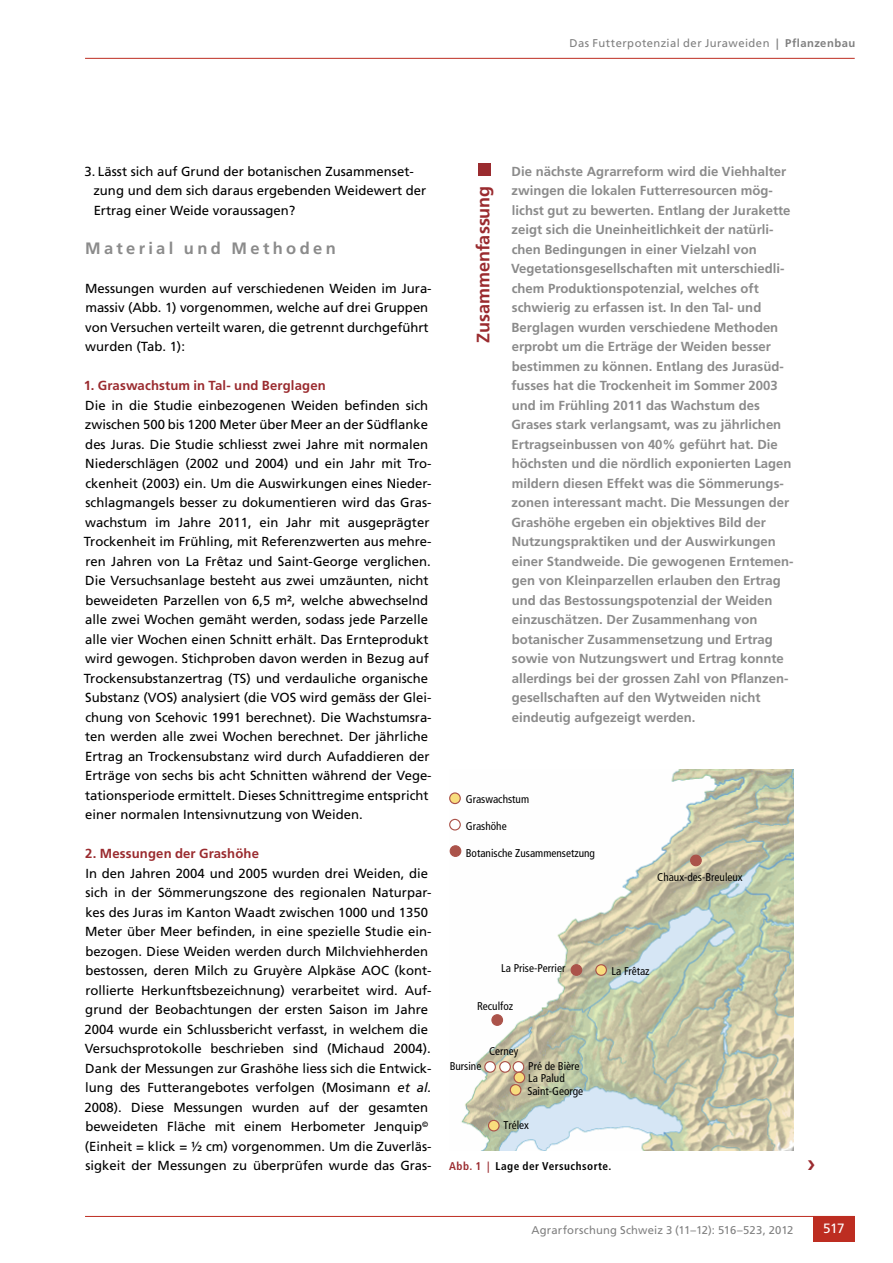
<style>
.page{position:relative;width:893px;height:1263px;background:#fff}
.page>*{position:absolute;margin:0;border:0;box-sizing:border-box;transform-origin:0 0}
.t1{font:700 18px "Frutiger LT Std";color:#9a2b2f}
.t2{font:700 16.5px "Frutiger LT Std";letter-spacing:.2em;color:#8b8b8b}
.t3{font:13.5px "Frutiger LT Std";color:#fff}
.t4{font:13.2px/19.5px "Frutiger LT Std";color:#000}
.t5{font:700 13.2px/19.5px "Frutiger LT Std";color:#8b8b8b}
.t6{font:700 13.2px "Frutiger LT Std";letter-spacing:.01em;color:#9a2b2f}
.t7{font:condensed 11.25px/11.4px "Frutiger LT Std";color:#000}
.t8{font:11.25px "Frutiger LT Std";letter-spacing:.03em;color:#808080}
.t9{font:700 condensed 11.25px "Frutiger LT Std";letter-spacing:.04em;color:#000}
.s1{font-weight:700}
.s2{font-style:italic}
.s3{color:#9a2b2f}
</style>
<div class="page">
<hr style="left:85px;top:58px;width:770px;height:1px;background:#bd2d21">
<div style="left:478px;top:163px;width:13px;height:13px;background:#9a2b2f"></div>
<hr style="left:85px;top:1216px;width:770px;height:1px;background:#bd2d21">
<div style="left:813px;top:1216px;width:42px;height:26px;background:#bd2d21"></div>
<img style="left:450px;top:770px;width:343px;height:381px">
<div style="left:492px;top:1015px;width:10px;height:10px;background:#ab534a;border-radius:50%"></div>
<div style="left:491px;top:1014px;width:12px;height:12px;border:1px solid #ab534a;border-radius:50%"></div>
<div style="left:571px;top:965px;width:11px;height:10px;background:#ab534a;border-radius:50%"></div>
<div style="left:571px;top:964px;width:11px;height:12px;border:1px solid #ab534a;border-radius:50%"></div>
<div style="left:485px;top:1061px;width:10px;height:11px;background:#fff;border-radius:50%"></div>
<div style="left:484px;top:1061px;width:12px;height:12px;border:1px solid #ab534a;border-radius:50%"></div>
<div style="left:596px;top:965px;width:10px;height:10px;background:#f8dd7d;border-radius:50%"></div>
<div style="left:595px;top:964px;width:12px;height:12px;border:1px solid #ab534a;border-radius:50%"></div>
<div style="left:510px;top:1084px;width:11px;height:11px;background:#f8dd7d;border-radius:50%"></div>
<div style="left:510px;top:1084px;width:11px;height:12px;border:1px solid #ab534a;border-radius:50%"></div>
<div style="left:488px;top:1120px;width:11px;height:11px;background:#f8dd7d;border-radius:50%"></div>
<div style="left:488px;top:1120px;width:12px;height:11px;border:1px solid #ab534a;border-radius:50%"></div>
<div style="left:691px;top:855px;width:10px;height:11px;background:#ab534a;border-radius:50%"></div>
<div style="left:690px;top:854px;width:12px;height:12px;border:1px solid #ab534a;border-radius:50%"></div>
<div style="left:450px;top:846px;width:11px;height:10px;background:#ab534a;border-radius:50%"></div>
<div style="left:450px;top:845px;width:11px;height:12px;border:1px solid #ab534a;border-radius:50%"></div>
<div style="left:450px;top:793px;width:10px;height:10px;background:#f8dd7d;border-radius:50%"></div>
<div style="left:449px;top:792px;width:12px;height:12px;border:1px solid #ab534a;border-radius:50%"></div>
<div style="left:450px;top:819px;width:10px;height:11px;background:#fff;border-radius:50%"></div>
<div style="left:449px;top:819px;width:12px;height:11px;border:1px solid #ab534a;border-radius:50%"></div>
<div style="left:500px;top:1061px;width:10px;height:11px;background:#fff;border-radius:50%"></div>
<div style="left:499px;top:1061px;width:12px;height:12px;border:1px solid #ab534a;border-radius:50%"></div>
<div style="left:513px;top:1061px;width:11px;height:11px;background:#fff;border-radius:50%"></div>
<div style="left:513px;top:1061px;width:11px;height:12px;border:1px solid #ab534a;border-radius:50%"></div>
<svg style="left:514px;top:1072px;width:11px;height:11px"></svg>
<div style="left:513px;top:1071px;width:12px;height:12px;border:1px solid #ab534a;border-radius:50%"></div>
<p class="t8" style="left:569px;top:36px;width:287px">Das Futterpotenzial der Juraweiden <span class="s1">| Pflanzenbau</span></p>
<p class="t4" style="left:93px;top:161px;width:334px;text-indent:-9px">3. Lässt sich auf Grund der botanischen Zusammenset&shy;zung und dem sich daraus ergebenden Weidewert der<br>Ertrag einer Weide voraussagen?</p>
<p class="t2" style="left:85px;top:238px;width:252px">Material und Methoden</p>
<p class="t4" style="left:85px;top:278px;width:348px">Messungen wurden auf verschiedenen Weiden im Jura&shy;massiv (Abb. 1) vorgenommen, welche auf drei Gruppen von Versuchen verteilt waren, die getrennt durchgeführt wurden (Tab. 1):</p>
<p class="t6" style="left:84px;top:378px;width:244px">1. Graswachstum in Tal- und Berglagen</p>
<p class="t4" style="left:84px;top:395px;width:349px">Die in die Studie einbezogenen Weiden befinden sich zwischen 500 bis 1200 Meter über Meer an der Südflanke des Juras. Die Studie schliesst zwei Jahre mit normalen Niederschlägen (2002 und 2004) und ein Jahr mit Tro&shy;ckenheit (2003) ein. Um die Auswirkungen eines Nieder&shy;schlagmangels besser zu dokumentieren wird das Gras&shy;wachstum im Jahre 2011, ein Jahr mit ausgeprägter Trockenheit im Frühling, mit Referenzwerten aus mehre&shy;ren Jahren von La Frêtaz und Saint-George verglichen.<br>Die Versuchsanlage besteht aus zwei umzäunten, nicht beweideten Parzellen von 6,5 m², welche abwechselnd alle zwei Wochen gemäht werden, sodass jede Parzelle alle vier Wochen einen Schnitt erhält. Das Ernteprodukt wird gewogen. Stichproben davon werden in Bezug auf Trockensubstanzertrag (TS) und verdauliche organische Substanz (VOS) analysiert (die VOS wird gemäss der Glei&shy;chung von Scehovic 1991 berechnet). Die Wachstumsra&shy;ten werden alle zwei Wochen berechnet. Der jährliche Ertrag an Trockensubstanz wird durch Aufaddieren der Erträge von sechs bis acht Schnitten während der Vege&shy;tationsperiode ermittelt. Dieses Schnittregime entspricht einer normalen Intensivnutzung von Weiden.</p>
<p class="t6" style="left:85px;top:846px;width:175px">2. Messungen der Grashöhe</p>
<p class="t4" style="left:85px;top:863px;width:349px">In den Jahren 2004 und 2005 wurden drei Weiden, die sich in der Sömmerungszone des regionalen Naturpar&shy;kes des Juras im Kanton Waadt zwischen 1000 und 1350<br>Meter über Meer befinden, in eine spezielle Studie ein&shy;bezogen. Diese Weiden werden durch Milchviehherden bestossen, deren Milch zu Gruyère Alpkäse AOC (kont&shy;rollierte Herkunftsbezeichnung) verarbeitet wird. Auf&shy;grund der Beobachtungen der ersten Saison im Jahre 2004 wurde ein Schlussbericht verfasst, in welchem die Versuchsprotokolle beschrieben sind (Michaud 2004).<br>Dank der Messungen zur Grashöhe liess sich die Entwick&shy;lung des Futterangebotes verfolgen (Mosimann <span class="s2">et al.<br></span>2008). Diese Messungen wurden auf der gesamten beweideten Fläche mit einem Herbometer Jenquip<sup>© </sup>(Einheit = klick = ½ cm) vorgenommen. Um die Zuverläs&shy;sigkeit der Messungen zu überprüfen wurde das Gras-</p>
<h1 class="t1" style="left:472px;top:343px;width:158px;rotate:-90deg">Zusammenfassung</h1>
<p class="t5" style="left:511px;top:161px;width:284px">Die nächste Agrarreform wird die Viehhalter zwingen die lokalen Futterresourcen mög&shy;lichst gut zu bewerten. Entlang der Jurakette zeigt sich die Uneinheitlichkeit der natürli&shy;chen Bedingungen in einer Vielzahl von Vegetationsgesellschaften mit unterschiedli&shy;chem Produktionspotenzial, welches oft schwierig zu erfassen ist. In den Tal- und Berglagen wurden verschiedene Methoden erprobt um die Erträge der Weiden besser bestimmen zu können. Entlang des Jurasüd&shy;fusses hat die Trockenheit im Sommer 2003 und im Frühling 2011 das Wachstum des Grases stark verlangsamt, was zu jährlichen Ertragseinbussen von 40% geführt hat. Die höchsten und die nördlich exponierten Lagen mildern diesen Effekt was die Sömmerungs&shy;zonen interessant macht. Die Messungen der Grashöhe ergeben ein objektives Bild der Nutzungspraktiken und der Auswirkungen einer Standweide. Die gewogenen Erntemen&shy;gen von Kleinparzellen erlauben den Ertrag und das Bestossungspotenzial der Weiden einzuschätzen. Der Zusammenhang von botanischer Zusammensetzung und Ertrag sowie von Nutzungswert und Ertrag konnte allerdings bei der grossen Zahl von Pflanzen&shy;gesellschaften auf den Wytweiden nicht eindeutig aufgezeigt werden.</p>
<p class="t7" style="left:466px;top:793px;width:65px">Graswachstum</p>
<p class="t7" style="left:466px;top:820px;width:42px">Grashöhe</p>
<p class="t7" style="left:466px;top:847px;width:131px">Botanische Zusammensetzung</p>
<p class="t7" style="left:657px;top:872px;width:87px">Chaux-des-Breuleux</p>
<p class="t7" style="left:501px;top:963px;width:66px">La Prise-Perrier</p>
<p class="t7" style="left:612px;top:966px;width:40px">La Frêtaz</p>
<p class="t7" style="left:477px;top:1000px;width:38px">Reculfoz</p>
<p class="t7" style="left:450px;top:1060px;width:33px">Bursine</p>
<p class="t7" style="left:489px;top:1046px;width:31px">Cerney</p>
<p class="t7" style="left:528px;top:1061px;width:53px">Pré de Bière<br>La Palud</p>
<p class="t7" style="left:527px;top:1085px;width:57px">Saint-George</p>
<p class="t7" style="left:503px;top:1119px;width:27px">Trélex</p>
<p class="t9" style="left:449px;top:1160px;width:164px"><span class="s3">Abb. 1 |</span> Lage der Versuchsorte.</p>
<p class="t8" style="left:531px;top:1223px;width:263px">Agrarforschung Schweiz 3 (11–12): 516–523, 2012</p>
<p class="t3" style="left:823px;top:1221px;width:23px">517</p>
</div>
